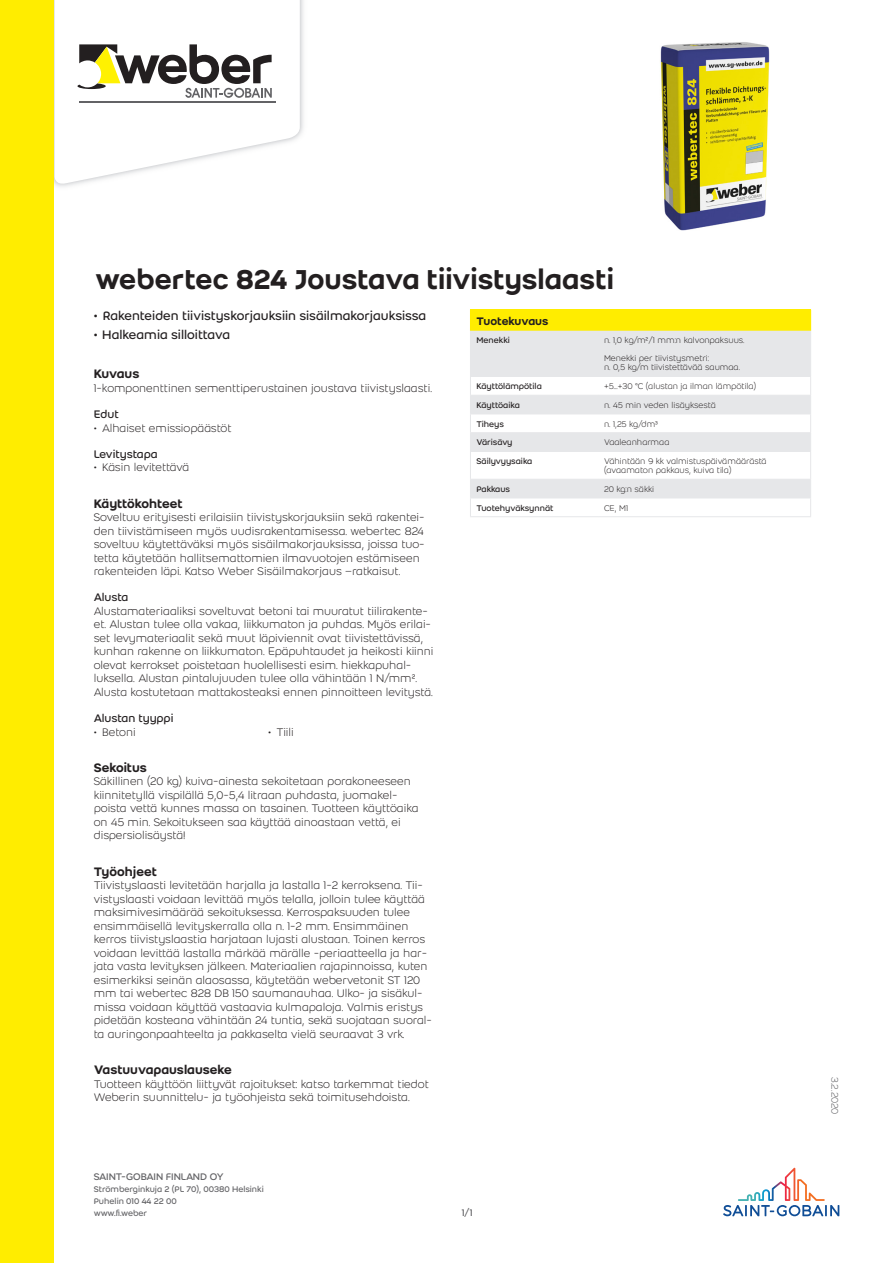
<style>
.page{position:relative;width:893px;height:1263px;background:#fff}
.page>*{position:absolute;margin:0;border:0;box-sizing:border-box;transform-origin:0 0}
.Product_name{font:500 30px "Weber";color:#231f20}
.t1{font:13.5px "Weber";color:#231f20}
.Second_header{font:500 13.5px "Weber";color:#231f20}
.Body_text{font:300 12px/13.5px "Weber";color:#231f20}
.Second_sub-header{font:12px "Weber";letter-spacing:-.005em;color:#231f20}
.Body_text-2{font:300 12px "Weber";letter-spacing:-.02em;color:#231f20}
.header_1{font:500 12px "Weber";color:#231f20}
.Address_-_company{font:10.5px "Weber";letter-spacing:-.02em;color:#636366}
.Last_modification_da{font:300 10.5px "Weber";color:#636366}
.Paging{font:10.5px "Weber";color:#636366}
.column_2{font:300 9px/18px "Weber";color:#231f20}
.column_1{font:9px "Weber";color:#231f20}
.Address{font:9px "Weber";color:#636366}
</style>
<div class="page">
<img style="left:54px;top:0;width:250px;height:187px">
<svg style="left:55px;top:0;width:245px;height:186px"></svg>
<hr style="left:79px;top:101px;width:196px;height:1px;background:#636366">
<svg style="left:77px;top:44px;width:195px;height:54px"></svg>
<div style="left:0;top:0;width:54px;height:1263px;background:#ffed00"></div>
<svg style="left:723px;top:1168px;width:116px;height:48px"></svg>
<img style="left:660px;top:42px;width:110px;height:189px">
<div style="left:470px;top:310px;width:341px;height:21px;background:#ffed00"></div>
<svg style="left:471px;top:331px;width:339px;height:167px;fill:#e6e7e9"></svg>
<hr style="left:470px;top:331px;width:1px;height:45px;background:#e6e7e9">
<hr style="left:810px;top:331px;width:1px;height:45px;background:#e6e7e9">
<hr style="left:470px;top:376px;width:128px;height:1px;background:#e6e7e9">
<hr style="left:598px;top:376px;width:213px;height:1px;background:#e6e7e9">
<hr style="left:470px;top:395px;width:128px;height:1px;background:#e6e7e9">
<hr style="left:598px;top:395px;width:213px;height:1px;background:#e6e7e9">
<hr style="left:470px;top:414px;width:128px;height:1px;background:#e6e7e9">
<hr style="left:598px;top:414px;width:213px;height:1px;background:#e6e7e9">
<hr style="left:470px;top:432px;width:128px;height:1px;background:#e6e7e9">
<hr style="left:598px;top:432px;width:213px;height:1px;background:#e6e7e9">
<hr style="left:470px;top:451px;width:128px;height:1px;background:#e6e7e9">
<hr style="left:598px;top:451px;width:213px;height:1px;background:#e6e7e9">
<hr style="left:470px;top:479px;width:128px;height:1px;background:#e6e7e9">
<hr style="left:598px;top:479px;width:213px;height:1px;background:#e6e7e9">
<hr style="left:470px;top:498px;width:128px;height:1px;background:#e6e7e9">
<svg style="left:470px;top:377px;width:1px;height:139px"></svg>
<hr style="left:470px;top:516px;width:128px;height:1px;background:#e6e7e9">
<hr style="left:598px;top:498px;width:213px;height:1px;background:#e6e7e9">
<svg style="left:810px;top:377px;width:1px;height:139px"></svg>
<hr style="left:598px;top:516px;width:213px;height:1px;background:#e6e7e9">
<p class="Product_name" style="left:95px;top:257px;width:520px">webertec 824 Joustava tiivistyslaasti</p>
<p class="t1" style="left:94px;top:306px;width:334px">• Rakenteiden tiivistyskorjauksiin sisäilmakorjauksissa</p>
<p class="t1" style="left:94px;top:325px;width:138px">• Halkeamia silloittava</p>
<p class="Second_header" style="left:94px;top:364px;width:47px">Kuvaus</p>
<p class="Body_text" style="left:94px;top:381px;width:340px">1-komponenttinen sementtiperustainen joustava tiivistyslaasti.</p>
<p class="Second_sub-header" style="left:94px;top:406px;width:27px">Edut</p>
<p class="Body_text" style="left:94px;top:421px;width:139px">• Alhaiset emissiopäästöt</p>
<p class="Second_sub-header" style="left:94px;top:446px;width:65px">Levitystapa</p>
<p class="Body_text-2" style="left:94px;top:459px;width:97px">• Käsin levitettävä</p>
<p class="Second_header" style="left:94px;top:493px;width:91px">Käyttökohteet</p>
<p class="Body_text" style="left:94px;top:510px;width:332px">Soveltuu erityisesti erilaisiin tiivistyskorjauksiin sekä rakentei&shy;den tiivistämiseen myös uudisrakentamisessa. webertec 824 soveltuu käytettäväksi myös sisäilmakorjauksissa, joissa tuo&shy;tetta käytetään hallitsemattomien ilmavuotojen estämiseen rakenteiden läpi. Katso Weber Sisäilmakorjaus –ratkaisut.</p>
<p class="Second_sub-header" style="left:94px;top:589px;width:36px">Alusta</p>
<p class="Body_text" style="left:94px;top:604px;width:341px">Alustamateriaaliksi soveltuvat betoni tai muuratut tiilirakente&shy;et. Alustan tulee olla vakaa, liikkumaton ja puhdas. Myös erilai&shy;set levymateriaalit sekä muut läpiviennit ovat tiivistettävissä, kunhan rakenne on liikkumaton. Epäpuhtaudet ja heikosti kiinni olevat kerrokset poistetaan huolellisesti esim. hiekkapuhal&shy;luksella. Alustan pintalujuuden tulee olla vähintään 1 N/mm².<br>Alusta kostutetaan mattakosteaksi ennen pinnoitteen levitystä.</p>
<p class="Second_sub-header" style="left:94px;top:710px;width:81px">Alustan tyyppi</p>
<p class="Body_text" style="left:94px;top:725px;width:44px">• Betoni</p>
<p class="Body_text" style="left:268px;top:725px;width:27px">• Tiili</p>
<p class="Second_header" style="left:94px;top:758px;width:54px">Sekoitus</p>
<p class="Body_text" style="left:94px;top:774px;width:326px">Säkillinen (20 kg) kuiva-ainesta sekoitetaan porakoneeseen kiinnitetyllä vispilällä 5,0-5,4 litraan puhdasta, juomakel&shy;poista vettä kunnes massa on tasainen. Tuotteen käyttöaika on 45 min. Sekoitukseen saa käyttää ainoastaan vettä, ei dispersiolisäystä!</p>
<p class="Second_header" style="left:94px;top:861px;width:65px">Työohjeet</p>
<p class="Body_text" style="left:94px;top:878px;width:340px">Tiivistyslaasti levitetään harjalla ja lastalla 1-2 kerroksena. Tii&shy;vistyslaasti voidaan levittää myös telalla, jolloin tulee käyttää maksimivesimäärää sekoituksessa. Kerrospaksuuden tulee ensimmäisellä levityskerralla olla n. 1-2 mm. Ensimmäinen kerros tiivistyslaastia harjataan lujasti alustaan. Toinen kerros voidaan levittää lastalla märkää märälle -periaatteella ja har&shy;jata vasta levityksen jälkeen. Materiaalien rajapinnoissa, kuten esimerkiksi seinän alaosassa, käytetään webervetonit ST 120 mm tai webertec 828 DB 150 saumanauhaa. Ulko- ja sisäkul&shy;missa voidaan käyttää vastaavia kulmapaloja. Valmis eristys pidetään kosteana vähintään 24 tuntia, sekä suojataan suoral&shy;ta auringonpaahteelta ja pakkaselta vielä seuraavat 3 vrk.</p>
<p class="Second_header" style="left:94px;top:1060px;width:140px">Vastuuvapauslauseke</p>
<p class="Body_text" style="left:94px;top:1076px;width:337px">Tuotteen käyttöön liittyvät rajoitukset: katso tarkemmat tiedot<br>Weberin suunnittelu- ja työohjeista sekä toimitusehdoista.</p>
<p class="header_1" style="left:476px;top:312px;width:73px">Tuotekuvaus</p>
<p class="column_1" style="left:476px;top:334px;width:35px">Menekki</p>
<p class="column_2" style="left:604px;top:331px;width:142px">n. 1,0 kg/m²/1 mm:n kalvonpaksuus.<br>Menekki per tiivistysmetri:</p>
<p class="column_2" style="left:604px;top:358px;width:137px">n. 0,5 kg/m tiivistettävää saumaa.</p>
<p class="column_1" style="left:476px;top:380px;width:67px">Käyttölämpötila</p>
<p class="column_2" style="left:604px;top:377px;width:154px">+5...+30 °C (alustan ja ilman lämpötila)</p>
<p class="column_1" style="left:476px;top:399px;width:45px">Käyttöaika</p>
<p class="column_2" style="left:604px;top:396px;width:113px">n. 45 min veden lisäyksestä</p>
<p class="column_1" style="left:476px;top:417px;width:29px">Tiheys</p>
<p class="column_2" style="left:604px;top:415px;width:55px">n. 1,25 kg/dm³</p>
<p class="column_1" style="left:476px;top:436px;width:38px">Värisävy</p>
<p class="column_2" style="left:604px;top:433px;width:67px">Vaaleanharmaa</p>
<p class="column_1" style="left:476px;top:455px;width:57px">Säilyvyysaika</p>
<p class="column_2" style="left:604px;top:457px;width:164px;line-height:9px">Vähintään 9 kk valmistuspäivämäärästä (avaamaton pakkaus, kuiva tila)</p>
<p class="column_1" style="left:476px;top:483px;width:35px">Pakkaus</p>
<p class="column_2" style="left:604px;top:480px;width:52px">20 kg:n säkki</p>
<p class="column_1" style="left:476px;top:501px;width:79px">Tuotehyväksynnät</p>
<p class="column_2" style="left:604px;top:499px;width:26px">CE, M1</p>
<p class="Address_-_company" style="left:94px;top:1169px;width:131px">SAINT-GOBAIN FINLAND OY</p>
<p class="Address" style="left:94px;top:1183px;width:172px">Strömberginkuja 2 (PL 70), 00380 Helsinki</p>
<p class="Address" style="left:94px;top:1195px;width:85px">Puhelin 010 44 22 00</p>
<p class="Address" style="left:94px;top:1207px;width:55px">www.fi.weber</p>
<p class="Paging" style="left:462px;top:1205px;width:12px">1/1</p>
<p class="Last_modification_da" style="left:842px;top:1077px;width:38px;rotate:90deg">3.2.2020</p>
</div>
